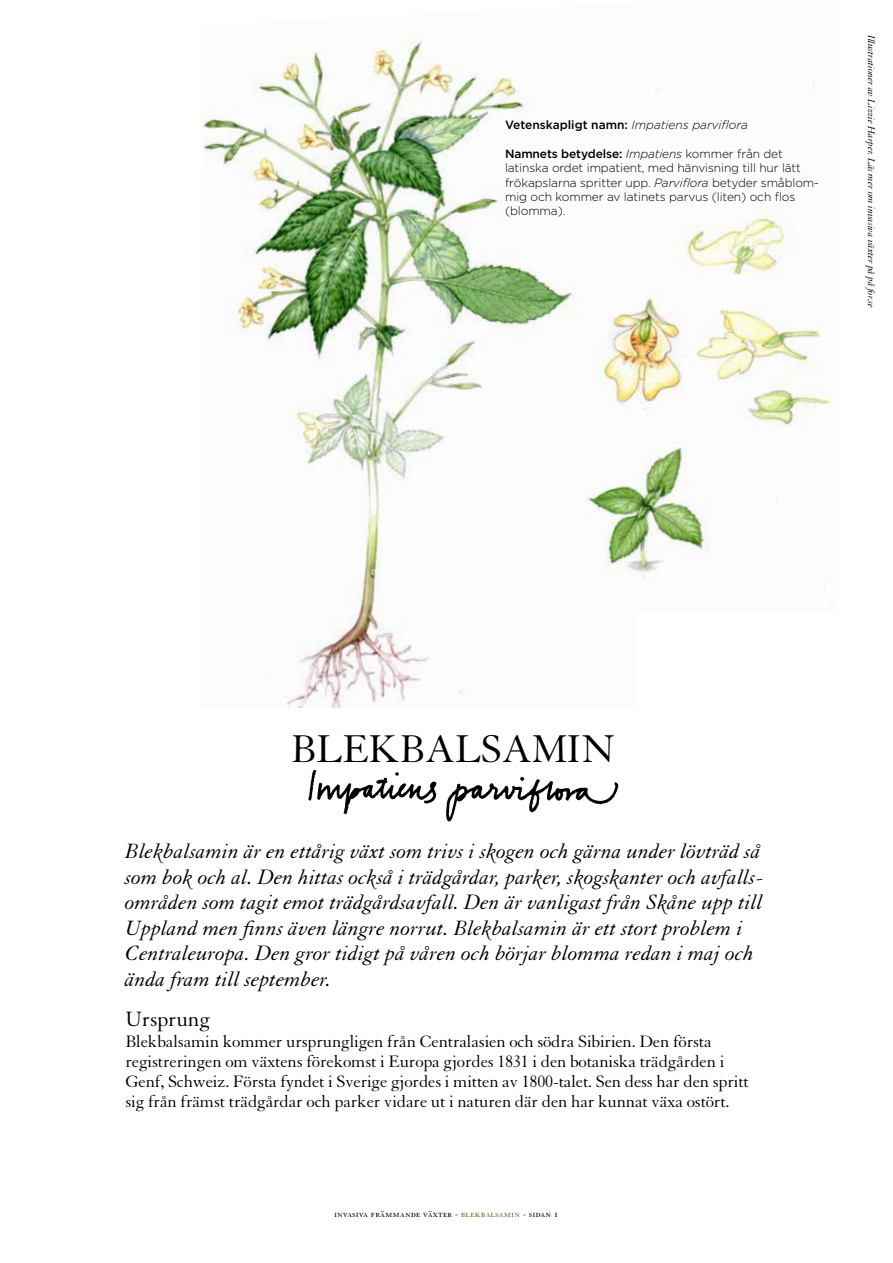
<style>
.page{position:relative;width:893px;height:1263px;background:#fff}
.page>*{position:absolute;margin:0;border:0;box-sizing:border-box;transform-origin:0 0}
.t1{font:42.15px "Granjon";letter-spacing:-.01em;color:#000}
.t2{font:22.5px/25.5px "Granjon Italic Os F";letter-spacing:.005em;color:#000}
.t3{font:22.5px "Granjon";letter-spacing:-.01em;color:#000}
.t4{font:18px/20.2px "Granjon";letter-spacing:-.01em;color:#000}
.t5{font:300 12px/14.4px "Gotham HTF";letter-spacing:-.01em;color:#000}
.t6{font:italic 300 12px "Gotham HTF";color:#000}
.t7{font:10.5px "Granjon Italic Os F";color:#000}
.t8{font:10.5px "Granjon SC";letter-spacing:.01em;color:#000}
.s1{font-weight:500;font-style:normal}
.s2{font-weight:500}
.s3{font-style:italic}
.s4{color:#586b2c}
</style>
<div class="page">
<img style="left:203px;top:39px;width:631px;height:669px">
<div style="left:638px;top:611px;width:201px;height:121px;background:#fff"></div>
<img style="left:308px;top:767px;width:311px;height:55px">
<p class="t6" style="left:505px;top:118px;width:244px"><span class="s1">Vetenskapligt namn:</span> Impatiens parviflora</p>
<p class="t5" style="left:505px;top:146px;width:316px"><span class="s2">Namnets betydelse:</span> <span class="s3">Impatiens</span> kommer från det latinska ordet impatient, med hänvisning till hur lätt frökapslarna spritter upp. <span class="s3">Parviflora</span> betyder småblom&shy;mig och kommer av latinets parvus (liten) och flos (blomma).</p>
<p class="t7" style="left:877px;top:35px;width:274px;rotate:90deg">Illustrationer av Lizzie Harper. Läs mer om invasiva växter på på for.se</p>
<h1 class="t1" style="left:291px;top:727px;width:325px">BLEKBALSAMIN</h1>
<p class="t2" style="left:125px;top:839px;width:639px">Blekbalsamin är en ettårig växt som trivs i skogen och gärna under lövträd så som bok och al. Den hittas också i trädgårdar, parker, skogskanter och avfalls&shy;områden som tagit emot trädgårdsavfall. Den är vanligast från Skåne upp till Uppland men finns även längre norrut. Blekbalsamin är ett stort problem i Centraleuropa. Den gror tidigt på våren och börjar blomma redan i maj och ända fram till september.</p>
<p class="t3" style="left:125px;top:1007px;width:86px">Ursprung</p>
<p class="t4" style="left:125px;top:1031px;width:625px">Blekbalsamin kommer ursprungligen från Centralasien och södra Sibirien. Den första registreringen om växtens förekomst i Europa gjordes 1831 i den botaniska trädgården i Genf, Schweiz. Första fyndet i Sverige gjordes i mitten av 1800-talet. Sen dess har den spritt sig från främst trädgårdar och parker vidare ut i naturen där den har kunnat växa ostört.</p>
<p class="t8" style="left:334px;top:1208px;width:226px">invasiva främmande växter - <span class="s4">blekbalsamin</span> - sidan 1</p>
</div>
